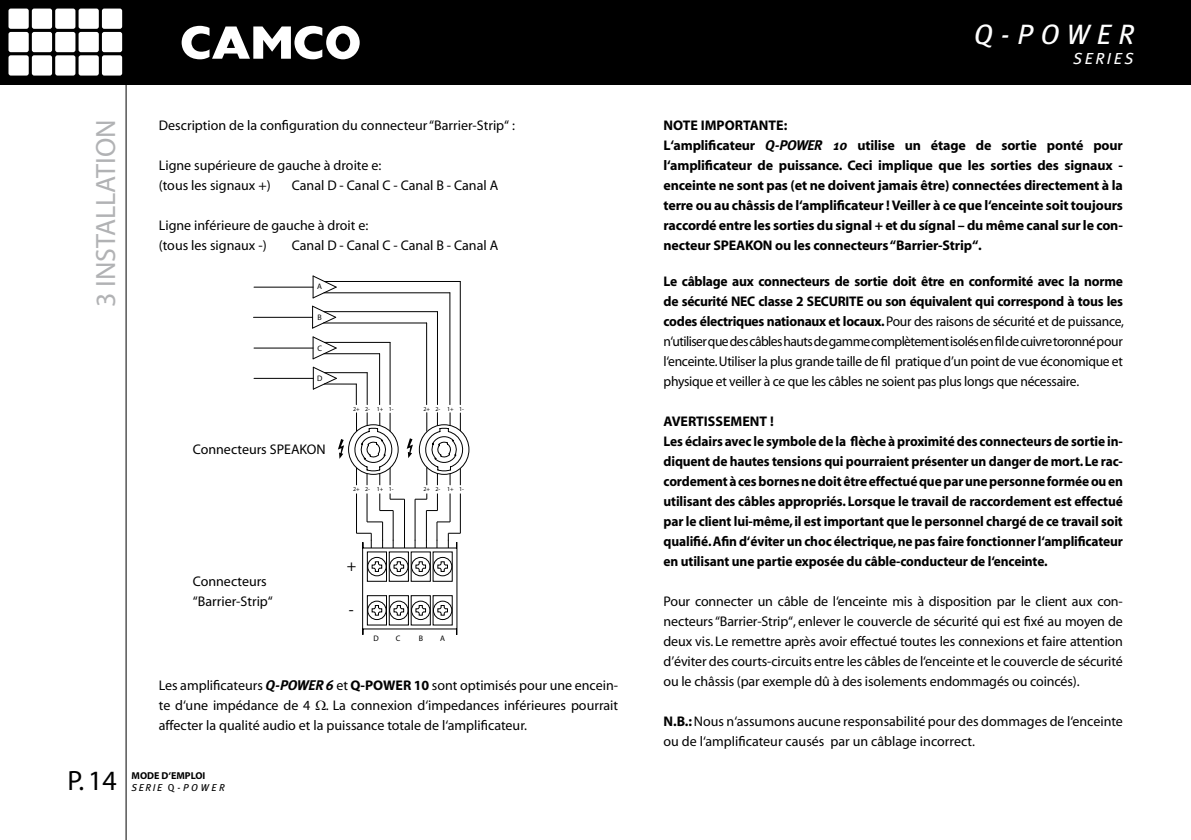
<style>
.page{position:relative;width:1191px;height:840px;background:#fff}
.page>*{position:absolute;margin:0;border:0;box-sizing:border-box;transform-origin:0 0}
.t1{font:28px "Myriad";color:#b1b2b4}
.t2{font:italic 28px "Meta";letter-spacing:.27em;color:#fff}
.t3{font:28px "Myriad";color:#000}
.t4{font:italic 16px "Meta";letter-spacing:.175em;color:#fff}
.t5{font:16px "Myriad";color:#000}
.t6{font:14px/20px "Myriad";color:#000}
.t7{font:700 14px/20px "Myriad";letter-spacing:-.01em;color:#000}
.t8{font:700 10px "Myriad";color:#000}
.t9{font:italic 10px "Meta";letter-spacing:.22em;color:#000}
.t10{font:8px "Myriad";color:#000}
.t11{font:6px "Myriad";color:#000}
.s1{font-family:"Meta";font-weight:700;font-style:italic}
.s2{font-weight:700}
.s3{font-style:normal}
.s4{font-family:"Meta";font-style:italic}
</style>
<div class="page">
<svg style="left:348px;top:424px;width:50px;height:50px"></svg>
<div style="left:348px;top:424px;width:50px;height:50px;border:1px solid #000;border-radius:50%"></div>
<svg style="left:419px;top:424px;width:50px;height:50px"></svg>
<div style="left:419px;top:424px;width:50px;height:50px;border:1px solid #000;border-radius:50%"></div>
<svg style="left:338px;top:439px;width:6px;height:19px"></svg>
<svg style="left:407px;top:438px;width:6px;height:20px"></svg>
<hr style="left:367px;top:372px;width:1px;height:32px;background:#000">
<svg style="left:356px;top:384px;width:1px;height:20px"></svg>
<hr style="left:379px;top:353px;width:1px;height:51px;background:#000">
<hr style="left:437px;top:311px;width:1px;height:93px;background:#000">
<hr style="left:426px;top:323px;width:1px;height:81px;background:#000">
<hr style="left:449px;top:292px;width:1px;height:112px;background:#000">
<hr style="left:254px;top:378px;width:59px;height:1px;background:#000">
<hr style="left:324px;top:383px;width:32px;height:1px;background:#000">
<hr style="left:324px;top:353px;width:55px;height:1px;background:#000">
<svg style="left:313px;top:366px;width:24px;height:23px"></svg>
<hr style="left:254px;top:347px;width:59px;height:1px;background:#000">
<svg style="left:312px;top:336px;width:25px;height:23px"></svg>
<hr style="left:390px;top:342px;width:1px;height:62px;background:#000">
<hr style="left:460px;top:281px;width:1px;height:123px;background:#000">
<hr style="left:324px;top:311px;width:113px;height:1px;background:#000">
<hr style="left:253px;top:317px;width:59px;height:1px;background:#000">
<svg style="left:312px;top:305px;width:24px;height:23px"></svg>
<hr style="left:324px;top:292px;width:126px;height:1px;background:#000">
<hr style="left:254px;top:286px;width:59px;height:1px;background:#000">
<svg style="left:312px;top:275px;width:25px;height:23px"></svg>
<hr style="left:324px;top:372px;width:43px;height:1px;background:#000">
<hr style="left:324px;top:342px;width:66px;height:1px;background:#000">
<hr style="left:323px;top:322px;width:103px;height:1px;background:#000">
<hr style="left:324px;top:281px;width:136px;height:1px;background:#000">
<svg style="left:424px;top:412px;width:41px;height:73px"></svg>
<svg style="left:353px;top:412px;width:41px;height:73px"></svg>
<hr style="left:460px;top:493px;width:1px;height:40px;background:#000">
<svg style="left:356px;top:493px;width:104px;height:141px"></svg>
<div style="left:0;top:0;width:1191px;height:84px;background:#000"></div>
<hr style="left:126px;top:0;width:1px;height:839px;background:#000">
<svg style="left:182px;top:26px;width:178px;height:33px"></svg>
<div style="left:79px;top:9px;width:20px;height:20px;background:#fff;border-radius:2px"></div>
<div style="left:79px;top:32px;width:20px;height:20px;background:#fff;border-radius:2px"></div>
<div style="left:79px;top:55px;width:20px;height:20px;background:#fff;border-radius:2px"></div>
<div style="left:55px;top:32px;width:20px;height:20px;background:#fff;border-radius:2px"></div>
<div style="left:55px;top:55px;width:20px;height:20px;background:#fff;border-radius:2px"></div>
<div style="left:55px;top:9px;width:20px;height:20px;background:#fff;border-radius:2px"></div>
<div style="left:32px;top:32px;width:20px;height:20px;background:#fff;border-radius:2px"></div>
<div style="left:32px;top:55px;width:20px;height:20px;background:#fff;border-radius:2px"></div>
<div style="left:32px;top:9px;width:20px;height:20px;background:#fff;border-radius:2px"></div>
<div style="left:9px;top:9px;width:20px;height:20px;background:#fff;border-radius:2px"></div>
<div style="left:9px;top:32px;width:20px;height:20px;background:#fff;border-radius:2px"></div>
<div style="left:9px;top:55px;width:20px;height:20px;background:#fff;border-radius:2px"></div>
<div style="left:102px;top:9px;width:20px;height:20px;background:#fff;border-radius:2px"></div>
<div style="left:102px;top:32px;width:20px;height:20px;background:#fff;border-radius:2px"></div>
<div style="left:102px;top:55px;width:20px;height:20px;background:#fff;border-radius:2px"></div>
<h1 class="t1" style="left:92px;top:307px;width:189px;rotate:-90deg">3 INSTALLATION</h1>
<p class="t6" style="left:159px;top:115px;width:358px">Description de la configuration du connecteur “Barrier-Strip“ :</p>
<p class="t6" style="left:159px;top:155px;width:224px">Ligne supérieure de gauche à droite e: (tous les signaux +)</p>
<p class="t6" style="left:292px;top:175px;width:208px">Canal D - Canal C - Canal B - Canal A</p>
<p class="t6" style="left:159px;top:215px;width:211px">Ligne inférieure de gauche à droit e: (tous les signaux -)</p>
<p class="t6" style="left:292px;top:235px;width:208px">Canal D - Canal C - Canal B - Canal A</p>
<p class="t10" style="left:317px;top:282px;width:6px">A</p>
<p class="t10" style="left:317px;top:313px;width:6px">B</p>
<p class="t10" style="left:317px;top:344px;width:6px">C</p>
<p class="t10" style="left:317px;top:374px;width:7px">D</p>
<p class="t6" style="left:193px;top:439px;width:134px">Connecteurs SPEAKON</p>
<p class="t11" style="left:353px;top:405px;width:42px">2+ 2- 1+ 1-</p>
<p class="t11" style="left:423px;top:405px;width:42px">2+ 2- 1+ 1-</p>
<p class="t11" style="left:353px;top:486px;width:42px">2+ 2- 1+ 1-</p>
<p class="t11" style="left:423px;top:486px;width:42px">2+ 2- 1+ 1-</p>
<p class="t6" style="left:193px;top:571px;width:82px">Connecteurs “Barrier-Strip“</p>
<p class="t5" style="left:347px;top:557px;width:11px">+</p>
<p class="t5" style="left:349px;top:601px;width:6px">-</p>
<p class="t10" style="left:373px;top:633px;width:7px">D</p>
<p class="t10" style="left:396px;top:633px;width:6px">C</p>
<p class="t10" style="left:419px;top:633px;width:6px">B</p>
<p class="t10" style="left:440px;top:633px;width:6px">A</p>
<h1 class="t3" style="left:68px;top:766px;width:51px">P. 1 4</h1>
<p class="t6" style="left:159px;top:675px;width:461px;text-align:justify">Les amplificateurs <span class="s1">Q-POWER 6</span> et <span class="s2">Q-POWER 10</span> sont optimisés pour une encein&shy;te d‘une impédance de 4 . La connexion d‘impedances inférieures pourrait affecter la qualité audio et la puissance totale de l‘amplificateur.</p>
<p class="t8" style="left:132px;top:770px;width:75px">MODE D‘EMPLOI</p>
<p class="t9" style="left:132px;top:781px;width:94px">SERIE <span class="s3">Q-</span>POWER</p>
<h1 class="t2" style="left:973px;top:18px;width:161px">Q-POWER</h1>
<p class="t4" style="left:1073px;top:49px;width:62px">SERIES</p>
<p class="t7" style="left:663px;top:115px;width:461px">NOTE IMPORTANTE:<br>L‘amplificateur <span class="s4">Q-POWER 10</span> utilise un étage de sortie ponté pour l‘amplificateur de puissance. Ceci implique que les sorties des signaux - enceinte ne sont pas (et ne doivent jamais être) connectées directement à la terre ou au châssis de l‘amplificateur ! Veiller à ce que l‘enceinte soit toujours raccordé entre les sorties du signal + et du sígnal – du même canal sur le con&shy;necteur SPEAKON ou les connecteurs “Barrier-Strip“.</p>
<p class="t6" style="left:663px;top:271px;width:462px;text-align:justify"><span class="s2">Le câblage aux connecteurs de sortie doit être en conformité avec la norme de sécurité NEC classe 2 SECURITE ou son équivalent qui correspond à tous les codes électriques nationaux et locaux.</span>Pour des raisons de sécurité et de puissance, n‘utiliser que des câbles hauts de gamme complètement isolés en fil de cuivre toronné pour l‘enceinte. Utiliser la plus grande taille de fil pratique d’un point de vue économique et physique et veiller à ce que les câbles ne soient pas plus longs que nécessaire.</p>
<p class="t7" style="left:663px;top:411px;width:461px">AVERTISSEMENT !<br>Les éclairs avec le symbole de la flèche à proximité des connecteurs de sortie in&shy;diquent de hautes tensions qui pourraient présenter un danger de mort. Le rac&shy;cordement à ces bornes ne doit être effectué que par une personne formée ou en utilisant des câbles appropriés. Lorsque le travail de raccordement est effectué par le client lui-même, il est important que le personnel chargé de ce travail soit qualifié. Afin d‘éviter un choc électrique, ne pas faire fonctionner l‘amplificateur en utilisant une partie exposée du câble-conducteur de l‘enceinte.</p>
<p class="t6" style="left:663px;top:591px;width:461px;text-align:justify">Pour connecter un câble de l‘enceinte mis à disposition par le client aux con&shy;necteurs “Barrier-Strip“, enlever le couvercle de sécurité qui est fixé au moyen de deux vis. Le remettre après avoir effectué toutes les connexions et faire attention d’éviter des courts-circuits entre les câbles de l‘enceinte et le couvercle de sécurité ou le châssis (par exemple dû à des isolements endommagés ou coincés).</p>
<p class="t6" style="left:663px;top:711px;width:461px"><span class="s2">N.B.:</span> Nous n‘assumons aucune responsabilité pour des dommages de l‘enceinte ou de l‘amplificateur causés par un câblage incorrect.</p>
</div>
